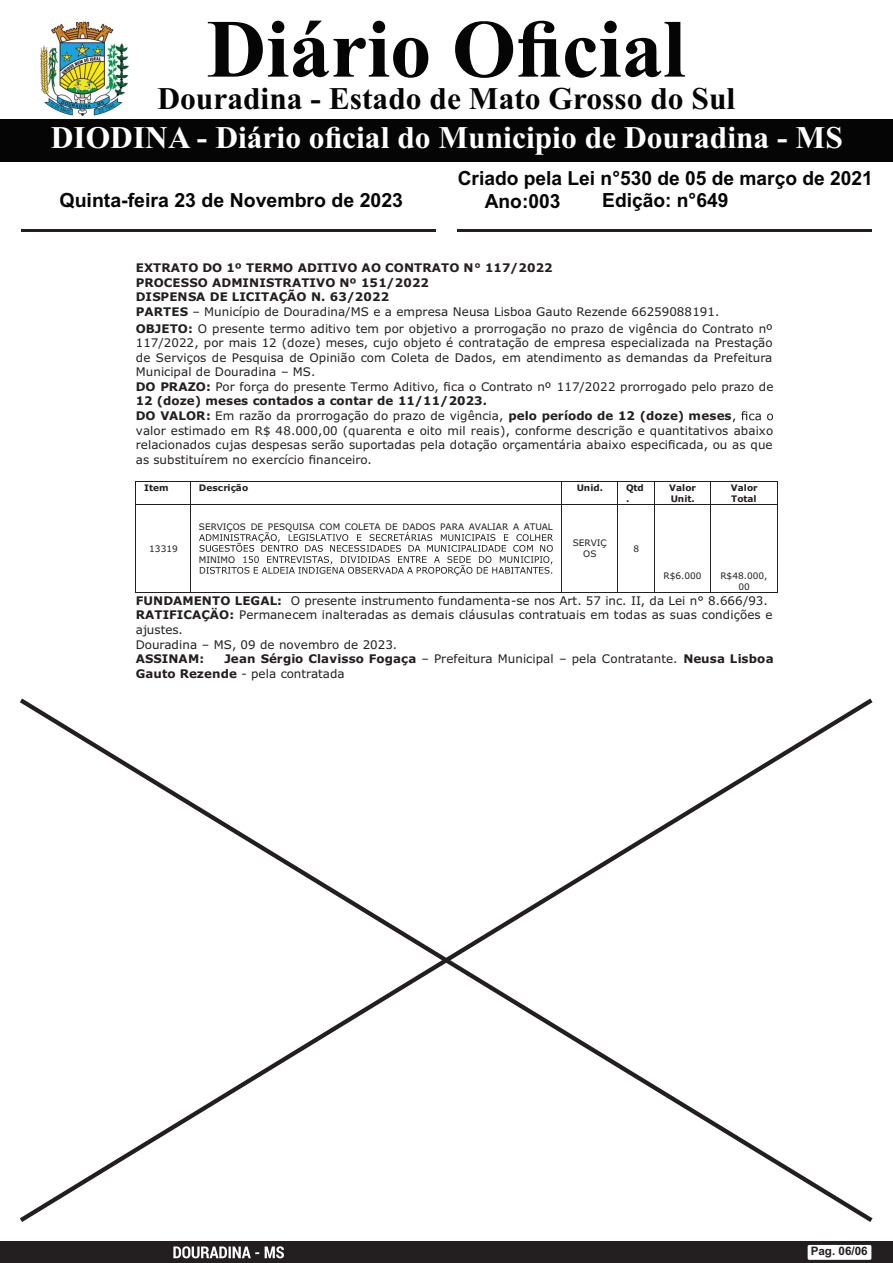
<style>
.page{position:relative;width:893px;height:1263px;background:#fff}
.page>*{position:absolute;margin:0;border:0;box-sizing:border-box;transform-origin:0 0}
.t1{font:700 82.5px "Times New Roman";color:#040504}
.t2{font:700 31.5px "Times New Roman";color:#fff}
.t3{font:700 31.5px "Times New Roman";color:#040504}
.t4{font:700 19.5px "Arial";color:#040504}
.t5{font:11.85px/14.5px "Verdana";color:#231f20}
.t6{font:700 11.85px/14.7px "Verdana";letter-spacing:.01em;color:#231f20}
.t7{font:700 11.7px "Arial";color:#231f20}
.t8{font:9px/10.8px "Verdana";color:#231f20;text-align:center}
.t9{font:700 9px/10.8px "Verdana";letter-spacing:.01em;color:#231f20}
.s1{font-weight:400}
.s2{font-weight:700}
</style>
<div class="page">
<div style="left:0;top:119px;width:893px;height:42px;background:#040504"></div>
<img style="left:40px;top:21px;width:89px;height:95px">
<div style="left:0;top:1242px;width:893px;height:21px;background:#231f20"></div>
<div style="left:808px;top:1245px;width:63px;height:15px;background:#fff;border-radius:2px"></div>
<svg style="left:173px;top:1246px;width:111px;height:12px"></svg>
<hr style="left:21px;top:229px;width:415px;height:3px;background:#231f20">
<hr style="left:457px;top:229px;width:414px;height:3px;background:#231f20">
<svg style="left:733px;top:411px;width:40px;height:11px"></svg>
<hr style="left:136px;top:481px;width:54px;height:1px;background:#231f20">
<hr style="left:191px;top:481px;width:371px;height:1px;background:#231f20">
<hr style="left:562px;top:481px;width:55px;height:1px;background:#231f20">
<hr style="left:618px;top:481px;width:36px;height:1px;background:#231f20">
<hr style="left:655px;top:481px;width:55px;height:1px;background:#231f20">
<hr style="left:711px;top:481px;width:66px;height:1px;background:#231f20">
<svg style="left:199px;top:532px;width:354px;height:43px"></svg>
<svg style="left:135px;top:481px;width:1px;height:23px"></svg>
<hr style="left:136px;top:504px;width:54px;height:1px;background:#231f20">
<svg style="left:190px;top:481px;width:1px;height:23px"></svg>
<hr style="left:191px;top:504px;width:371px;height:1px;background:#231f20">
<hr style="left:562px;top:504px;width:55px;height:1px;background:#231f20">
<svg style="left:617px;top:481px;width:1px;height:23px"></svg>
<hr style="left:618px;top:504px;width:36px;height:1px;background:#231f20">
<svg style="left:654px;top:481px;width:1px;height:23px"></svg>
<hr style="left:655px;top:504px;width:55px;height:1px;background:#231f20">
<svg style="left:710px;top:481px;width:1px;height:23px"></svg>
<hr style="left:711px;top:504px;width:66px;height:1px;background:#231f20">
<svg style="left:777px;top:481px;width:1px;height:23px"></svg>
<hr style="left:135px;top:504px;width:1px;height:88px;background:#231f20">
<hr style="left:136px;top:592px;width:54px;height:1px;background:#231f20">
<hr style="left:190px;top:504px;width:1px;height:88px;background:#231f20">
<hr style="left:191px;top:592px;width:371px;height:1px;background:#231f20">
<hr style="left:562px;top:504px;width:1px;height:88px;background:#231f20">
<hr style="left:562px;top:592px;width:55px;height:1px;background:#231f20">
<hr style="left:617px;top:504px;width:1px;height:88px;background:#231f20">
<hr style="left:618px;top:592px;width:36px;height:1px;background:#231f20">
<hr style="left:654px;top:504px;width:1px;height:88px;background:#231f20">
<hr style="left:655px;top:592px;width:55px;height:1px;background:#231f20">
<hr style="left:710px;top:504px;width:1px;height:88px;background:#231f20">
<hr style="left:711px;top:592px;width:66px;height:1px;background:#231f20">
<hr style="left:777px;top:504px;width:1px;height:88px;background:#231f20">
<svg style="left:20px;top:698px;width:853px;height:524px"></svg>
<h1 class="t1" style="left:207px;top:21px;width:480px">Diário Oficial</h1>
<h2 class="t3" style="left:157px;top:88px;width:579px">Douradina - Estado de Mato Grosso do Sul</h2>
<h2 class="t2" style="left:51px;top:126px;width:793px">DIODINA - Diário oficial do Municipio de Douradina - MS</h2>
<h3 class="t4" style="left:458px;top:171px;width:417px">Criado pela Lei n°530 de 05 de março de 2021</h3>
<h3 class="t4" style="left:60px;top:193px;width:345px">Quinta-feira 23 de Novembro de 2023</h3>
<h3 class="t4" style="left:602px;top:192px;width:128px">Edição: n°649</h3>
<h3 class="t4" style="left:485px;top:194px;width:77px">Ano:003</h3>
<p class="t6" style="left:136px;top:261px;width:585px">EXTRATO DO 1º TERMO ADITIVO AO CONTRATO N° 117/2022<br>PROCESSO ADMINISTRATIVO Nº 151/2022<br>DISPENSA DE LICITAÇÃO N. 63/2022<br>PARTES <span class="s1">– Município de Douradina/MS e a empresa Neusa Lisboa Gauto Rezende 66259088191.</span></p>
<p class="t5" style="left:136px;top:322px;width:639px"><span class="s2">OBJETO:</span> O presente termo aditivo tem por objetivo a prorrogação no prazo de vigência do Contrato nº 117/2022, por mais 12 (doze) meses, cujo objeto é contratação de empresa especializada na Prestação de Serviços de Pesquisa de Opinião com Coleta de Dados, em atendimento as demandas da Prefeitura Municipal de Douradina – MS.<br><span class="s2">DO PRAZO:</span> Por força do presente Termo Aditivo, fica o Contrato nº 117/2022 prorrogado pelo prazo de <span class="s2">12 (doze) meses contados a contar de 11/11/2023.<br>DO VALOR:</span> Em razão da prorrogação do prazo de vigência, <span class="s2">pelo período de 12 (doze) meses<br></span>valor estimado em R$ 48.000,00 (quarenta e oito mil reais), conforme descrição e quantitativos abaixo relacionados cujas despesas serão suportadas pela dotação orçamentária abaixo especificada, ou as que as substituírem no exercício financeiro.</p>
<p class="t9" style="left:144px;top:483px;width:26px">Item</p>
<p class="t9" style="left:199px;top:483px;width:51px">Descrição</p>
<p class="t9" style="left:577px;top:483px;width:28px">Unid.</p>
<p class="t9" style="left:626px;top:483px;width:19px">Qtd .</p>
<p class="t9" style="left:669px;top:483px;width:28px">Valor<br>Unit.</p>
<p class="t9" style="left:731px;top:483px;width:28px">Valor<br>Total</p>
<p class="t8" style="left:149px;top:544px;width:30px">13319</p>
<p class="t8" style="left:199px;top:522px;width:355px">SERVIÇOS DE PESQUISA COM COLETA DE DADOS PARA AVALIAR A ATUAL</p>
<p class="t8" style="left:199px;top:555px;width:38px">MINIMO</p>
<p class="t8" style="left:573px;top:538px;width:35px">SERVIÇ<br>OS</p>
<p class="t8" style="left:634px;top:544px;width:7px">8</p>
<p class="t8" style="left:663px;top:571px;width:40px">R$6.000</p>
<p class="t8" style="left:720px;top:571px;width:49px">R$48.000,<br>00</p>
<p class="t5" style="left:136px;top:594px;width:638px"><span class="s2">FUNDAMENTO LEGAL:</span> O presente instrumento fundamenta-se nos Art. 57 inc. II, da Lei n° 8.666/93.<br><span class="s2">RATIFICAÇÄO:</span> Permanecem inalteradas as demais cláusulas contratuais em todas as suas condições e ajustes.<br>Douradina – MS, 09 de novembro de 2023.</p>
<p class="t6" style="left:136px;top:653px;width:70px">ASSINAM:</p>
<p class="t5" style="left:136px;top:653px;width:639px;text-indent:89px"><span class="s2">Jean Sérgio Clavisso Fogaça</span> – Prefeitura Municipal – pela Contratante. <span class="s2">Neusa Lisboa<br>Gauto Rezende</span> - pela contratada</p>
<p class="t7" style="left:811px;top:1247px;width:59px">Pag. 06/06</p>
</div>
